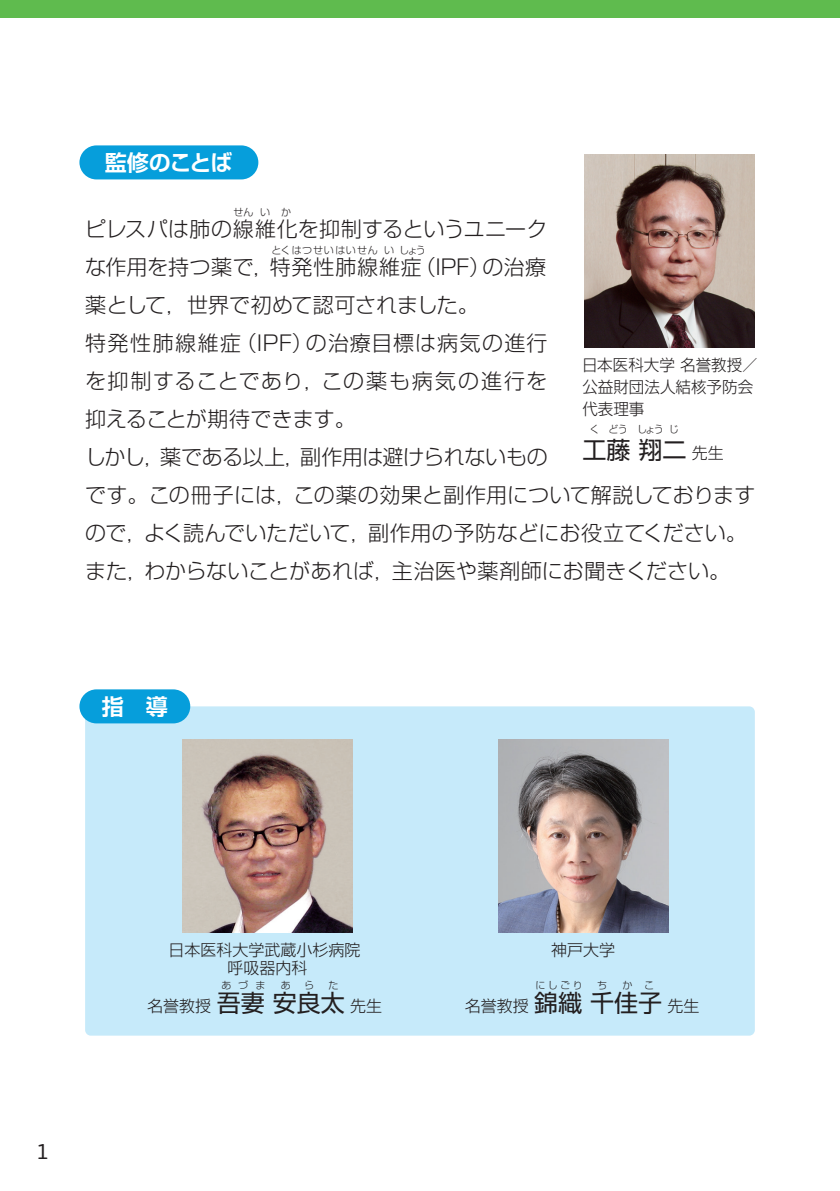
<style>
.page{position:relative;width:840px;height:1191px;background:#fff}
.page>*{position:absolute;margin:0;border:0;box-sizing:border-box;transform-origin:0 0}
.t1{font:24px "Shin Go Pro";color:#231f20}
.t2{font:24px "Courier";color:#231f20}
.t3{font:700 22px "Shin Go Pro De";letter-spacing:-.045em;color:#fff}
.t4{font:300 21px/38px "Shin Go Pro";letter-spacing:.01em;color:#231f20}
.t5{font:300 16px/22px "Shin Go Pro";color:#231f20}
.t6{font:300 10px "Shin Go Pro";letter-spacing:.05em;color:#231f20}
.s1{font-weight:300;font-size:16px}
.s2{font-weight:400;font-size:24px}
</style>
<div class="page">
<div style="left:85px;top:706px;width:669px;height:329px;background:#c6eafa;border-radius:6px"></div>
<div style="left:79px;top:145px;width:179px;height:34px;background:#069edb;border-radius:17px"></div>
<div style="left:79px;top:689px;width:111px;height:34px;background:#069edb;border-radius:17px"></div>
<div style="left:0;top:0;width:839px;height:17px;background:#5fbb4e"></div>
<img style="left:584px;top:154px;width:170px;height:193px">
<img style="left:182px;top:740px;width:170px;height:192px">
<img style="left:498px;top:740px;width:170px;height:192px">
<p class="t3" style="left:105px;top:144px;width:129px">監修のことば</p>
<p class="t6" style="left:233px;top:204px;width:59px">せん い か</p>
<p class="t6" style="left:271px;top:242px;width:156px">とくはつせいはいせん い しょう</p>
<p class="t4" style="left:85px;top:207px;width:671px">ピレスパは肺の線維化を抑制するというユニーク<br>な作用を持つ薬で，特発性肺線維症（IPF）の治療<br>薬として，世界で初めて認可されました。<br>特発性肺線維症（IPF）の治療目標は病気の進行<br>を抑制することであり，この薬も病気の進行を<br>抑えることが期待できます。<br>しかし，薬である以上，副作用は避けられないもの<br>です。この冊子には，この薬の効果と副作用について解説しておりますので，よく読んでいただいて，副作用の予防などにお役立てください。また，わからないことがあれば，主治医や薬剤師にお聞きください。</p>
<p class="t5" style="left:581px;top:352px;width:177px">日本医科大学 名誉教授／公益財団法人結核予防会代表理事</p>
<p class="t1" style="left:582px;top:430px;width:143px">工藤 翔二<span class="s1">先生</span></p>
<p class="t6" style="left:589px;top:421px;width:91px">く どう しょうじ</p>
<p class="t3" style="left:102px;top:688px;width:67px">指　導</p>
<p class="t2" style="left:35px;top:1133px;width:16px">1</p>
<p class="t5" style="left:168px;top:939px;width:193px;line-height:18px;text-align:center">日本医科大学武蔵小杉病院呼吸器内科</p>
<p class="t5" style="left:147px;top:993px;width:236px">名誉教授<span class="s2">吾妻 安良太</span>先生</p>
<p class="t5" style="left:551px;top:937px;width:65px">神戸大学</p>
<p class="t5" style="left:428px;top:993px;width:272px">　　名誉教授<span class="s2">錦織 千佳子</span>先生</p>
<p class="t6" style="left:221px;top:976px;width:45px">あづま</p>
<p class="t6" style="left:280px;top:976px;width:11px">あ</p>
<p class="t6" style="left:304px;top:976px;width:11px">ら</p>
<p class="t6" style="left:328px;top:976px;width:11px">た</p>
<p class="t6" style="left:535px;top:976px;width:49px">にしごり</p>
<p class="t6" style="left:596px;top:976px;width:11px">ち</p>
<p class="t6" style="left:622px;top:976px;width:33px">か こ</p>
</div>
